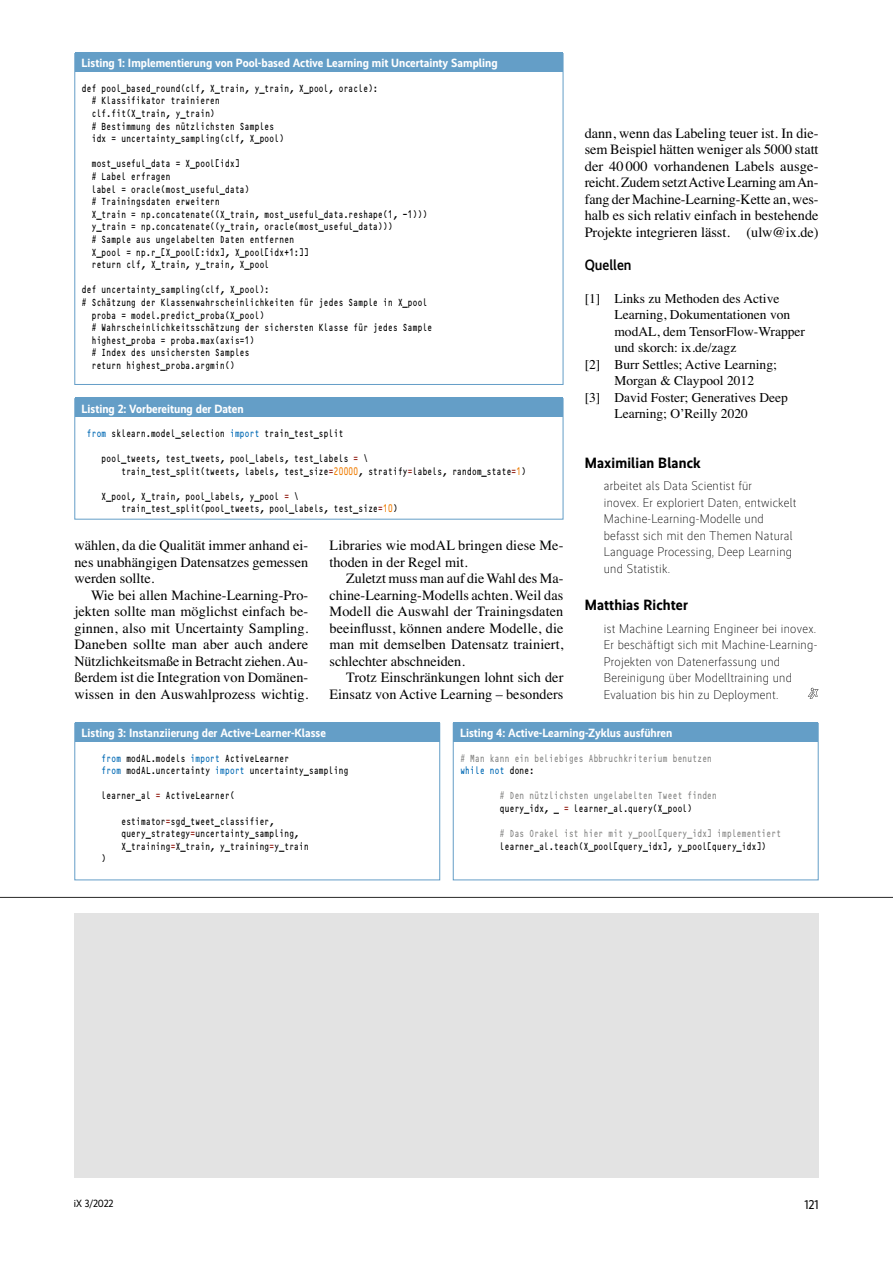
<style>
.page{position:relative;width:893px;height:1263px;background:#fff}
.page>*{position:absolute;margin:0;border:0;box-sizing:border-box;transform-origin:0 0}
.Ueberschrift{font:700 15px "Realisti X";letter-spacing:.01em;color:#000}
.Literatur-Ueberschri{font:500 15px "Realisti X";color:#000}
.Grundtext-Einzug{font:14.25px/16.5px "Times";letter-spacing:.005em;color:#000;text-align:justify}
.Grundtext-stumpf{font:14.25px/16.5px "Times";letter-spacing:.005em;color:#000;text-align:justify}
.t1{font:13.5px/16.5px "Times";color:#000}
.Text{font:300 12.75px/16.5px "Realisti X";letter-spacing:.025em;color:#000}
.t2{font:12.75px "Realisti X";color:#000}
.Ueberschrift-2{font:700 12px "Realisti X";color:#fff}
.code{font:10.5px/12.6px "Listing";letter-spacing:-.05em;color:#000;scale:.7 1}
.code-2{font:10.5px/12.6px "Listing";letter-spacing:-.05em;color:#878786;scale:.7 1}
.t3{font:10.5px "Realisti X";letter-spacing:-.005em;color:#000}
.s1{color:#0069b4}
.s2{color:#890c00}
.s3{color:#ef7c00}
.s4{color:#000}
.s5{color:#878786}
</style>
<div class="page">
<div style="left:75px;top:398px;width:488px;height:19px;background:#649ec7"></div>
<div style="left:74px;top:398px;width:489px;height:121px;border:1px solid #649ec7"></div>
<div style="left:75px;top:722px;width:364px;height:20px;background:#649ec7"></div>
<div style="left:74px;top:723px;width:366px;height:157px;border:1px solid #649ec7"></div>
<div style="left:454px;top:722px;width:364px;height:20px;background:#649ec7"></div>
<div style="left:453px;top:723px;width:366px;height:157px;border:1px solid #649ec7"></div>
<div style="left:75px;top:53px;width:488px;height:19px;background:#649ec7"></div>
<div style="left:74px;top:53px;width:489px;height:332px;border:1px solid #649ec7"></div>
<hr style="left:0;top:897px;width:893px;height:1px;background:#282827">
<div style="left:74px;top:914px;width:744px;height:264px;background:#e3e3e3"></div>
<svg style="left:808px;top:688px;width:11px;height:11px"></svg>
<p class="Ueberschrift-2" style="left:82px;top:55px;width:418px">Listing 1: Implementierung von Pool-based Active Learning mit Uncertainty Sampling</p>
<p class="code" style="left:91px;top:82px;width:411px;text-indent:-10px">def pool_based_round(clf, X_train, y_train, X_pool, oracle): # Klassifikator trainieren<br>clf.fit(X_train, y_train)<br># Bestimmung des nützlichsten Samples<br>idx = uncertainty_sampling(clf, X_pool)</p>
<p class="code" style="left:91px;top:158px;width:482px">most_useful_data = X_pool[idx]<br># Label erfragen<br>label = oracle(most_useful_data)<br># Trainingsdaten erweitern<br>X_train = np.concatenate((X_train, most_useful_data.reshape(1, -1))) y_train = np.concatenate((y_train, oracle(most_useful_data)))<br># Sample aus ungelabelten Daten entfernen<br>X_pool = np.r_[X_pool[:idx], X_pool[idx+1:]]<br>return clf, X_train, y_train, X_pool</p>
<p class="code" style="left:82px;top:284px;width:270px">def uncertainty_sampling(clf, X_pool):</p>
<p class="code" style="left:82px;top:296px;width:496px"># Schätzung der Klassenwahrscheinlichkeiten für jedes Sample in X_pool</p>
<p class="code" style="left:91px;top:309px;width:249px">proba = model.predict_proba(X_pool)</p>
<p class="code" style="left:91px;top:322px;width:489px"># Wahrscheinlichkeitsschätzung der sichersten Klasse für jedes Sample</p>
<p class="code" style="left:91px;top:334px;width:235px">highest_proba = proba.max(axis=1)</p>
<p class="code" style="left:91px;top:347px;width:228px"># Index des unsichersten Samples</p>
<p class="code" style="left:91px;top:359px;width:207px">return highest_proba.argmin()</p>
<p class="Ueberschrift-2" style="left:82px;top:400px;width:164px">Listing 2: Vorbereitung der Daten</p>
<p class="code" style="left:86px;top:427px;width:369px"><span class="s1">from</span> sklearn.model_selection <span class="s1">import</span> train_test_split</p>
<p class="code" style="left:121px;top:452px;width:581px;text-indent:-20px">pool_tweets, test_tweets, pool_labels, test_labels <span class="s2">=</span> \<br>train_test_split(tweets, labels, test_size<span class="s2">=</span><span class="s3">20000</span>, stratify<span class="s2">=</span>labels, random_state<span class="s2">=</span><span class="s3">1</span>)</p>
<p class="code" style="left:121px;top:490px;width:397px;text-indent:-20px">X_pool, X_train, pool_labels, y_pool <span class="s2">=</span> \ train_test_split(pool_tweets, pool_labels, test_size<span class="s2">=</span><span class="s3">10</span>)</p>
<p class="Grundtext-stumpf" style="left:74px;top:536px;width:235px">wählen, da die Qualität immer anhand ei&shy;nes unabhängigen Datensatzes gemessen werden sollte.</p>
<p class="Grundtext-Einzug" style="left:74px;top:585px;width:235px;text-indent:17px">Wie bei allen Machine-Learning-Pro&shy;jekten sollte man möglichst einfach be&shy;ginnen, also mit Uncertainty Sampling.<br>Daneben sollte man aber auch andere Nützlichkeitsmaße in Betracht ziehen. Au&shy;ßerdem ist die Integration von Domänen&shy;wissen in den Auswahlprozess wichtig.</p>
<p class="Grundtext-Einzug" style="left:330px;top:536px;width:234px">Libraries wie modAL bringen diese Me&shy;thoden in der Regel mit.</p>
<p class="Grundtext-Einzug" style="left:330px;top:569px;width:235px;text-indent:17px">Zuletzt muss man auf die Wahl des Ma&shy;chine-Learning-Modells achten. Weil das Modell die Auswahl der Trainingsdaten beeinflusst, können andere Modelle, die man mit demselben Datensatz trainiert, schlechter abschneiden.</p>
<p class="Grundtext-Einzug" style="left:330px;top:668px;width:235px;text-align:right">Trotz Einschränkungen lohnt sich der<br>Einsatz von Active Learning – besonders</p>
<p class="Grundtext-Einzug" style="left:585px;top:123px;width:235px">dann, wenn das Labeling teuer ist. In die&shy;sem Beispiel hätten weniger als 5000 statt der 40 000 vorhandenen Labels ausge&shy;reicht. Zudem setzt Active Learning am An&shy;fang der Machine-Learning-Kette an, wes&shy;halb es sich relativ einfach in bestehende Projekte integrieren lässt. (ulw@ix.de)</p>
<p class="Literatur-Ueberschri" style="left:585px;top:254px;width:48px">Quellen</p>
<p class="t1" style="left:614px;top:289px;width:192px;text-indent:-30px">[1] Links zu Methoden des Active<br>Learning, Dokumentationen von modAL, dem TensorFlow-Wrapper und skorch: ix.de/zagz</p>
<p class="t1" style="left:585px;top:355px;width:194px;text-align:center">[2] Burr Settles; Active Learning;<br>Morgan &amp; Claypool 2012</p>
<p class="t1" style="left:614px;top:388px;width:175px;text-indent:-30px">[3] David Foster; Generatives Deep<br>Learning; OʼReilly 2020</p>
<p class="Ueberschrift" style="left:585px;top:451px;width:118px">Maximilian Blanck</p>
<p class="Text" style="left:604px;top:476px;width:194px">arbeitet als Data Scientist für<br>inovex. Er exploriert Daten, entwickelt<br>Machine-Learning-Modelle und befasst sich mit den Themen Natural<br>Language Processing, Deep Learning und Statistik.</p>
<p class="Ueberschrift" style="left:585px;top:594px;width:105px">Matthias Richter</p>
<p class="Text" style="left:604px;top:619px;width:215px">ist Machine Learning Engineer bei inovex.<br>Er beschäftigt sich mit Machine-Learning-Projekten von Datenerfassung und Bereinigung über Modelltraining und Evaluation bis hin zu Deployment.</p>
<p class="Ueberschrift-2" style="left:82px;top:724px;width:246px">Listing 3: Instanziierung der Active-Learner-Klasse</p>
<p class="code" style="left:101px;top:752px;width:355px"><span class="s1">from</span> modAL.models <span class="s1">import</span> ActiveLearner<br><span class="s1">from</span> modAL.uncertainty <span class="s1">import</span> uncertainty_sampling</p>
<p class="code" style="left:101px;top:790px;width:193px">learner_al <span class="s2">=</span> ActiveLearner(</p>
<p class="code" style="left:121px;top:815px;width:270px">estimator<span class="s2">=</span>sgd_tweet_classifier, query_strategy<span class="s2">=</span>uncertainty_sampling,<br>X_training<span class="s2">=</span>X_train, y_training<span class="s2">=</span>y_train</p>
<p class="code" style="left:101px;top:853px;width:9px">)</p>
<p class="Ueberschrift-2" style="left:460px;top:724px;width:214px">Listing 4: Active-Learning-Zyklus ausführen</p>
<p class="code-2" style="left:460px;top:752px;width:362px"># Man kann ein beliebiges Abbruchkriterium benutzen <span class="s1">while not</span> <span class="s4">done:</span></p>
<p class="code-2" style="left:499px;top:790px;width:312px"># Den nützlichsten ungelabelten Tweet finden <span class="s4">query_idx, _</span> <span class="s2">=</span> <span class="s4">learner_al.query(X_pool)</span></p>
<p class="code" style="left:499px;top:828px;width:404px"><span class="s5"># Das Orakel ist hier mit y_pool[query_idx] implementiert </span>learner_al.teach(X_pool[query_idx], y_pool[query_idx])</p>
<p class="t3" style="left:74px;top:1196px;width:41px">iX 3/2022</p>
<p class="t2" style="left:804px;top:1195px;width:16px">121</p>
</div>
